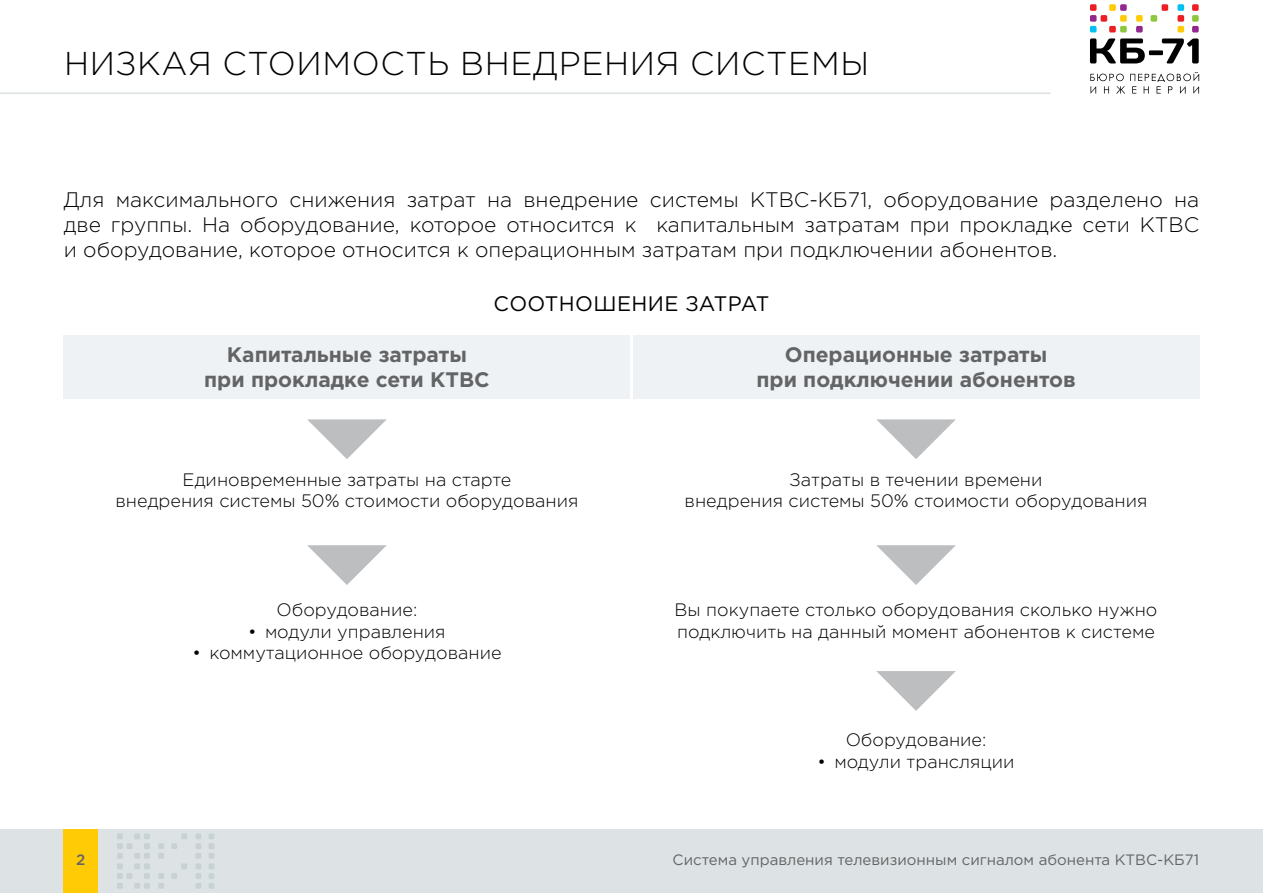
<style>
.page{position:relative;width:1263px;height:893px;background:#fff}
.page>*{position:absolute;margin:0;border:0;box-sizing:border-box;transform-origin:0 0}
.t1{font:300 33px "Gotham Pro";letter-spacing:.02em;color:#000}
.t2{font:300 21px/25.2px "Gotham Pro";color:#000;text-align:justify}
.t3{font:700 21px/25.2px "Gotham Pro";color:#636466;text-align:center}
.t4{font:21px "Gotham Pro";letter-spacing:.02em;color:#000}
.t5{font:300 18px/21.6px "Gotham Pro";color:#000;text-align:center}
.t6{font:15px "Gotham Pro";color:#636466}
.t7{font:500 15px "Gotham Pro";color:#636466}
</style>
<div class="page">
<div style="left:0;top:829px;width:1263px;height:64px;background:#dde3e4"></div>
<div style="left:64px;top:829px;width:34px;height:64px;background:#ffcb05"></div>
<hr style="left:0;top:93px;width:1050px;height:1px;background:#c8d2d4">
<svg style="left:1090px;top:38px;width:55px;height:25px"></svg>
<div style="left:1149px;top:50px;width:14px;height:5px;background:#000"></div>
<svg style="left:1162px;top:38px;width:37px;height:25px"></svg>
<div style="left:1090px;top:26px;width:6px;height:7px;background:#00c0f3;border-radius:2px"></div>
<div style="left:1090px;top:15px;width:6px;height:7px;background:#92278f;border-radius:2px"></div>
<div style="left:1090px;top:4px;width:6px;height:7px;background:#ed1d24;border-radius:2px"></div>
<div style="left:1109px;top:26px;width:7px;height:7px;background:#ed1d24;border-radius:2px"></div>
<div style="left:1109px;top:4px;width:7px;height:7px;background:#ffcb05;border-radius:2px"></div>
<div style="left:1120px;top:26px;width:7px;height:7px;background:#8dc63f;border-radius:2px"></div>
<div style="left:1100px;top:15px;width:7px;height:7px;background:#ed1d24;border-radius:2px"></div>
<div style="left:1120px;top:15px;width:7px;height:7px;background:#ffcb05;border-radius:2px"></div>
<div style="left:1120px;top:4px;width:7px;height:7px;background:#92278f;border-radius:2px"></div>
<div style="left:1161px;top:4px;width:7px;height:7px;background:#ed1d24;border-radius:2px"></div>
<div style="left:1136px;top:26px;width:7px;height:7px;background:#92278f;border-radius:2px"></div>
<div style="left:1136px;top:15px;width:7px;height:7px;background:#ffcb05;border-radius:2px"></div>
<div style="left:1177px;top:26px;width:7px;height:7px;background:#ffcb05;border-radius:2px"></div>
<div style="left:1177px;top:15px;width:7px;height:7px;background:#ed1d24;border-radius:2px"></div>
<div style="left:1177px;top:4px;width:7px;height:7px;background:#00c0f3;border-radius:2px"></div>
<div style="left:1192px;top:26px;width:7px;height:7px;background:#92278f;border-radius:2px"></div>
<div style="left:1192px;top:15px;width:7px;height:7px;background:#8dc63f;border-radius:2px"></div>
<div style="left:1150px;top:15px;width:7px;height:7px;background:#8dc63f;border-radius:2px"></div>
<div style="left:1192px;top:4px;width:7px;height:7px;background:#ed1d24;border-radius:2px"></div>
<svg style="left:1090px;top:72px;width:109px;height:22px"></svg>
<svg style="left:158px;top:873px;width:6px;height:16px"></svg>
<svg style="left:171px;top:863px;width:16px;height:16px"></svg>
<svg style="left:117px;top:833px;width:33px;height:56px"></svg>
<svg style="left:158px;top:843px;width:6px;height:16px"></svg>
<svg style="left:195px;top:833px;width:6px;height:56px"></svg>
<svg style="left:171px;top:833px;width:16px;height:16px"></svg>
<svg style="left:208px;top:833px;width:6px;height:56px"></svg>
<div style="left:64px;top:335px;width:566px;height:64px;background:#eff2f4"></div>
<div style="left:633px;top:335px;width:566px;height:64px;background:#eff2f4"></div>
<svg style="left:876px;top:545px;width:80px;height:40px"></svg>
<svg style="left:307px;top:545px;width:80px;height:40px"></svg>
<svg style="left:876px;top:419px;width:80px;height:40px"></svg>
<svg style="left:307px;top:419px;width:80px;height:40px"></svg>
<svg style="left:876px;top:671px;width:80px;height:40px"></svg>
<h1 class="t1" style="left:64px;top:45px;width:806px">НИЗКАЯ СТОИМОСТЬ ВНЕДРЕНИЯ СИСТЕМЫ</h1>
<p class="t2" style="left:64px;top:187px;width:1137px">Для максимального снижения затрат на внедрение системы КТВС-КБ71, оборудование разделено на две группы. На оборудование, которое относится к капитальным затратам при прокладке сети КТВС и оборудование, которое относится к операционным затратам при подключении абонентов.</p>
<p class="t4" style="left:493px;top:292px;width:278px">СООТНОШЕНИЕ ЗАТРАТ</p>
<p class="t3" style="left:204px;top:341px;width:287px">Капитальные затраты при прокладке сети КТВС</p>
<p class="t3" style="left:756px;top:341px;width:321px">Операционные затраты<br>при подключении абонентов</p>
<p class="t5" style="left:115px;top:469px;width:464px">Единовременные затраты на старте<br>внедрения системы 50% стоимости оборудования</p>
<p class="t5" style="left:277px;top:599px;width:142px">Оборудование:</p>
<p class="t5" style="left:248px;top:621px;width:199px">• модули управления</p>
<p class="t5" style="left:192px;top:642px;width:311px">• коммутационное оборудование</p>
<p class="t5" style="left:685px;top:469px;width:464px">Затраты в течении времени<br>внедрения системы 50% стоимости оборудования</p>
<p class="t5" style="left:675px;top:599px;width:484px;text-align:left">Вы покупаете столько оборудования сколько нужно подключить на данный момент абонентов к системе</p>
<p class="t5" style="left:846px;top:729px;width:142px">Оборудование:</p>
<p class="t5" style="left:818px;top:751px;width:198px">• модули трансляции</p>
<p class="t7" style="left:76px;top:851px;width:11px">2</p>
<p class="t6" style="left:673px;top:851px;width:528px">Система управления телевизионным сигналом абонента КТВС-КБ71</p>
</div>
